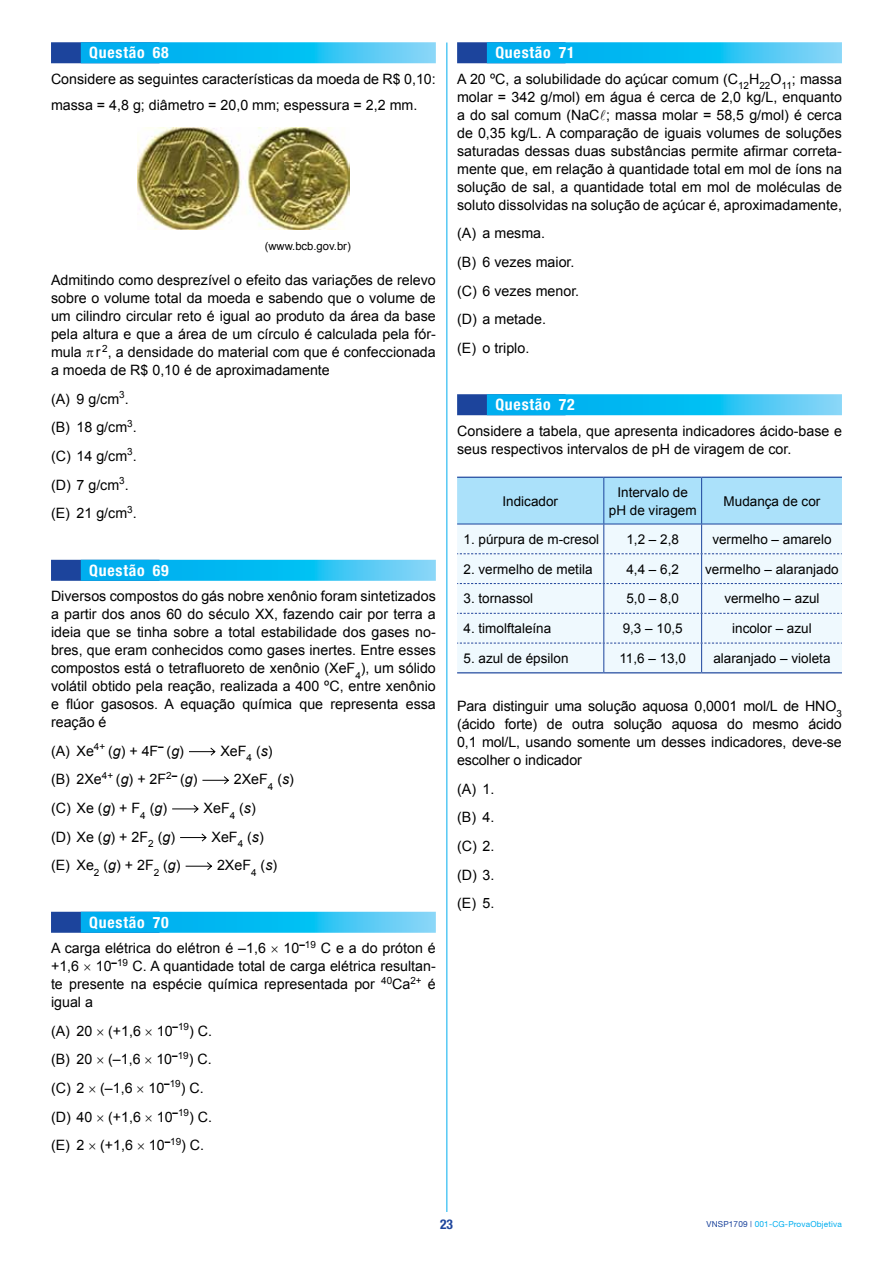
<style>
.page{position:relative;width:893px;height:1263px;background:#fff}
.page>*{position:absolute;margin:0;border:0;box-sizing:border-box;transform-origin:0 0}
.t1{font:700 condensed 15.75px "Helvetica Neue LT Std";letter-spacing:.05em;color:#fff}
.t2{font:14.25px/18px "Arial";color:#000;text-align:justify}
.t3{font:13.5px/18px "Arial";color:#000;text-align:center}
.t4{font:700 condensed 13.5px "Helvetica Neue LT Std";color:#1c449c}
.t5{font:11.25px "Arial";color:#000}
.t6{font:8.25px "Helvetica 55 Roman";letter-spacing:.02em;color:#00aeef}
.s1{font-style:italic}
.s2{font-family:"MT Extra";font-size:15px}
.s3{color:#1c449c}
</style>
<div class="page">
<hr style="left:446px;top:43px;width:1px;height:1169px;background:#00aeef">
<div style="left:457px;top:42px;width:109px;height:21px;background:#1c449c"></div>
<svg style="left:487px;top:42px;width:355px;height:21px"></svg>
<div style="left:457px;top:394px;width:109px;height:21px;background:#1c449c"></div>
<svg style="left:487px;top:394px;width:355px;height:21px"></svg>
<hr style="left:457px;top:672px;width:147px;height:1px;background:#1c449c">
<hr style="left:604px;top:672px;width:98px;height:1px;background:#1c449c">
<hr style="left:702px;top:672px;width:140px;height:1px;background:#1c449c">
<svg style="left:457px;top:477px;width:385px;height:195px"></svg>
<div style="left:51px;top:42px;width:108px;height:21px;background:#1c449c"></div>
<svg style="left:81px;top:42px;width:355px;height:21px"></svg>
<div style="left:51px;top:560px;width:108px;height:21px;background:#1c449c"></div>
<svg style="left:81px;top:560px;width:355px;height:21px"></svg>
<div style="left:51px;top:912px;width:108px;height:21px;background:#1c449c"></div>
<svg style="left:81px;top:912px;width:355px;height:21px"></svg>
<img style="left:137px;top:128px;width:213px;height:101px">
<svg style="left:189px;top:747px;width:27px;height:9px"></svg>
<svg style="left:202px;top:776px;width:27px;height:8px"></svg>
<svg style="left:172px;top:805px;width:27px;height:8px"></svg>
<svg style="left:180px;top:833px;width:27px;height:9px"></svg>
<svg style="left:185px;top:862px;width:28px;height:8px"></svg>
<p class="t1" style="left:89px;top:43px;width:81px">Questão 68</p>
<p class="t2" style="left:51px;top:66px;width:386px;line-height:26.5px">Considere as seguintes características da moeda de R$ 0,10: massa = 4,8 g; diâmetro = 20,0 mm; espessura = 2,2 mm.</p>
<p class="t5" style="left:265px;top:239px;width:88px">(www.bcb.gov.br)</p>
<p class="t2" style="left:51px;top:271px;width:386px">Admitindo como desprezível o efeito das variações de relevo sobre o volume total da moeda e sabendo que o volume de um cilindro circular reto é igual ao produto da área da base pela altura e que a área de um círculo é calculada pela fór&shy;mula r <sup>2</sup>, a densidade do material com que é confeccionada a moeda de R$ 0,10 é de aproximadamente</p>
<p class="t2" style="left:51px;top:385px;width:87px;line-height:28.7px;text-align:left">(A) 9 g/cm<sup>3</sup>. (B) 18 g/cm<sup>3</sup>. (C) 14 g/cm<sup>3</sup>. (D) 7 g/cm<sup>3</sup>. (E) 21 g/cm<sup>3</sup>.</p>
<p class="t1" style="left:89px;top:560px;width:81px">Questão 69</p>
<p class="t2" style="left:51px;top:587px;width:386px">Diversos compostos do gás nobre xenônio foram sintetizados a partir dos anos 60 do século XX, fazendo cair por terra a ideia que se tinha sobre a total estabilidade dos gases no&shy;bres, que eram conhecidos como gases inertes. Entre esses compostos está o tetrafluoreto de xenônio (XeF<sub>4</sub>), um sólido volátil obtido pela reação, realizada a 400 ºC, entre xenônio e flúor gasosos. A equação química que representa essa reação é</p>
<p class="t2" style="left:51px;top:742px;width:134px">(A) Xe<sup>4+</sup> (<span class="s1">g</span>) + 4F<sup>–</sup> (<span class="s1">g</span>)</p>
<p class="t2" style="left:220px;top:742px;width:54px">XeF<sub>4</sub> (<span class="s1">s</span>)</p>
<p class="t2" style="left:51px;top:771px;width:148px">(B) 2Xe<sup>4+</sup> (<span class="s1">g</span>) + 2F<sup>2</sup><sup>–</sup> (<span class="s1">g</span>)</p>
<p class="t2" style="left:234px;top:771px;width:62px">2XeF<sub>4</sub> (<span class="s1">s</span>)</p>
<p class="t2" style="left:51px;top:799px;width:118px">(C) Xe (<span class="s1">g</span>) + F<sub>4</sub> (<span class="s1">g</span>)</p>
<p class="t2" style="left:204px;top:799px;width:54px">XeF<sub>4</sub> (<span class="s1">s</span>)</p>
<p class="t2" style="left:51px;top:828px;width:126px">(D) Xe (<span class="s1">g</span>) + 2F<sub>2</sub> (<span class="s1">g</span>)</p>
<p class="t2" style="left:212px;top:828px;width:54px">XeF<sub>4</sub> (<span class="s1">s</span>)</p>
<p class="t2" style="left:51px;top:856px;width:131px">(E) Xe<sub>2</sub> (<span class="s1">g</span>) + 2F<sub>2</sub> (<span class="s1">g</span>)</p>
<p class="t2" style="left:217px;top:856px;width:62px">2XeF<sub>4</sub> (<span class="s1">s</span>)</p>
<p class="t1" style="left:89px;top:912px;width:81px">Questão 70</p>
<p class="t2" style="left:51px;top:939px;width:386px">A carga elétrica do elétron é –1,6 10<sup>–</sup><sup>19</sup> C e a do próton é +1,6 10<sup>–</sup><sup>19</sup> C. A quantidade total de carga elétrica resultan&shy;te presente na espécie química representada por <sup>40</sup>Ca<sup>2+</sup> é igual a</p>
<p class="t2" style="left:51px;top:1016px;width:163px;line-height:28.7px;text-align:left">(A) 20 (+1,6 10<sup>–</sup><sup>19</sup>) C. (B) 20 (–1,6 10<sup>–</sup><sup>19</sup>) C. (C) 2 (–1,6 10<sup>–</sup><sup>19</sup>) C. (D) 40 (+1,6 10<sup>–</sup><sup>19</sup>) C. (E) 2 (+1,6 10<sup>–</sup><sup>19</sup>) C.</p>
<p class="t1" style="left:495px;top:43px;width:81px">Questão 71</p>
<p class="t2" style="left:457px;top:70px;width:386px">A 20 ºC, a solubilidade do açúcar comum (C<sub>12</sub>H<sub>22</sub>O<sub>11</sub>; massa molar = 342 g/mol) em água é cerca de 2,0 kg/L, enquanto a do sal comum (NaC<span class="s2">l</span>; massa molar = 58,5 g/mol) é cerca de 0,35 kg/L. A comparação de iguais volumes de soluções saturadas dessas duas substâncias permite afirmar correta&shy;mente que, em relação à quantidade total em mol de íons na solução de sal, a quantidade total em mol de moléculas de soluto dissolvidas na solução de açúcar é, aproximadamente,</p>
<p class="t2" style="left:457px;top:219px;width:124px;line-height:28.7px;text-align:left">(A) a mesma.<br>(B) 6 vezes maior. (C) 6 vezes menor. (D) a metade.<br>(E) o triplo.</p>
<p class="t1" style="left:495px;top:395px;width:81px">Questão 72</p>
<p class="t2" style="left:457px;top:422px;width:386px">Considere a tabela, que apresenta indicadores ácido-base e seus respectivos intervalos de pH de viragem de cor.</p>
<p class="t3" style="left:502px;top:492px;width:57px">Indicador</p>
<p class="t3" style="left:609px;top:483px;width:89px">Intervalo de pH de viragem</p>
<p class="t3" style="left:724px;top:492px;width:98px">Mudança de cor</p>
<p class="t3" style="left:463px;top:530px;width:137px">1. púrpura de m-cresol</p>
<p class="t3" style="left:626px;top:530px;width:54px">1,2 – 2,8</p>
<p class="t3" style="left:712px;top:530px;width:121px">vermelho – amarelo</p>
<p class="t3" style="left:463px;top:560px;width:131px">2. vermelho de metila</p>
<p class="t3" style="left:626px;top:560px;width:54px">4,4 – 6,2</p>
<p class="t3" style="left:705px;top:560px;width:135px">vermelho – alaranjado</p>
<p class="t3" style="left:463px;top:590px;width:71px">3. tornassol</p>
<p class="t3" style="left:626px;top:590px;width:54px">5,0 – 8,0</p>
<p class="t3" style="left:724px;top:590px;width:97px">vermelho – azul</p>
<p class="t3" style="left:463px;top:619px;width:89px">4. timolftaleína</p>
<p class="t3" style="left:623px;top:619px;width:62px">9,3 – 10,5</p>
<p class="t3" style="left:732px;top:619px;width:81px">incolor – azul</p>
<p class="t3" style="left:463px;top:649px;width:107px">5. azul de épsilon</p>
<p class="t3" style="left:619px;top:649px;width:68px">11,6 – 13,0</p>
<p class="t3" style="left:713px;top:649px;width:119px">alaranjado – violeta</p>
<p class="t2" style="left:457px;top:697px;width:386px">Para distinguir uma solução aquosa 0,0001 mol/L de HNO<sub>3 </sub>(ácido forte) de outra solução aquosa do mesmo ácido 0,1 mol/L, usando somente um desses indicadores, deve-se escolher o indicador</p>
<p class="t2" style="left:457px;top:774px;width:39px;line-height:28.7px">(A) 1. (B) 4. (C) 2. (D) 3. (E) 5.</p>
<p class="t4" style="left:440px;top:1216px;width:14px">23</p>
<p class="t6" style="left:706px;top:1218px;width:137px"><span class="s3">VNSP1709 |</span> 001-CG-ProvaObjetiva</p>
</div>
